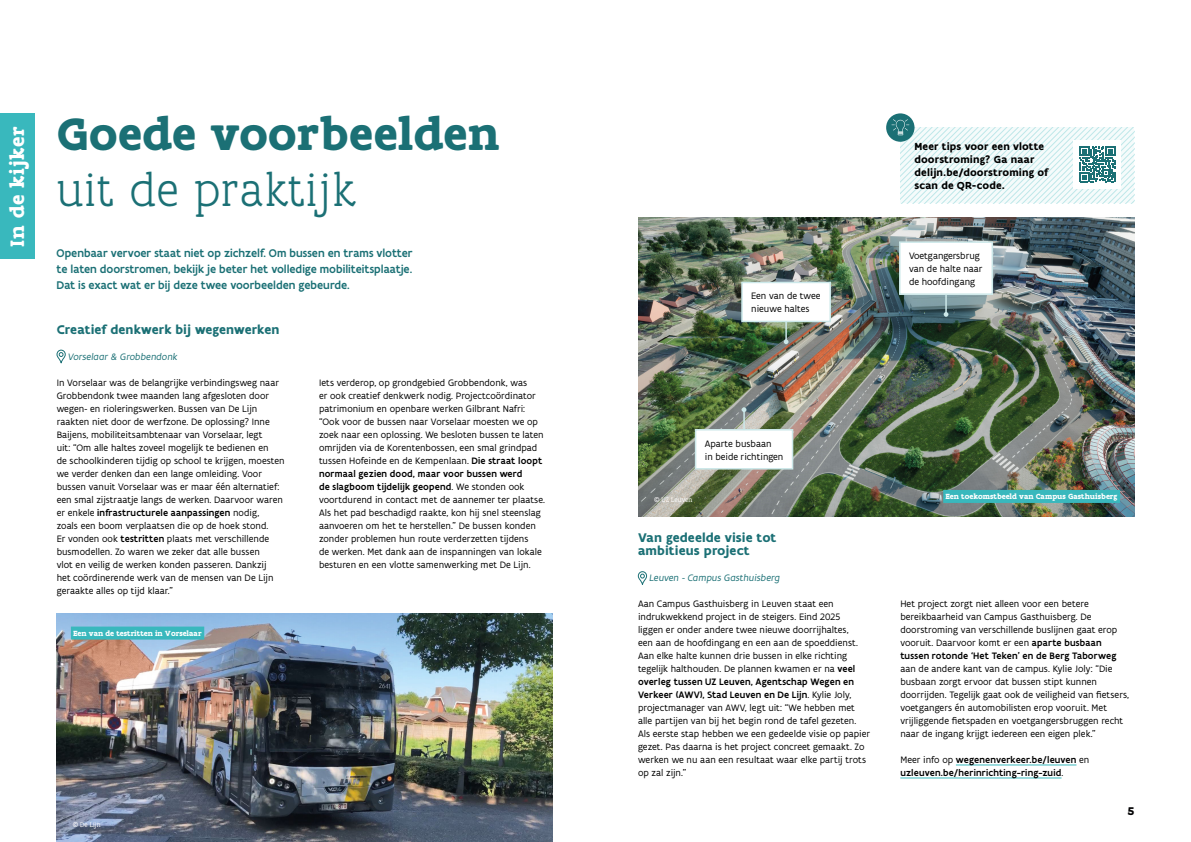
<style>
.page{position:relative;width:1191px;height:842px;background:#fff}
.page>*{position:absolute;margin:0;border:0;box-sizing:border-box;transform-origin:0 0}
.t1{font:700 48.6px "Flanders Art Serif";letter-spacing:.01em;color:#1b7075}
.t2{font:300 48.6px "Flanders Art Serif";letter-spacing:.01em;color:#1b7075}
.t3{font:700 21px "Flanders Art Serif";letter-spacing:.03em;color:#fff}
.t4{font:700 13.5px/13px "Flanders Art Sans";letter-spacing:.005em;color:#1b7075}
.t5{font:500 12px/16px "Flanders Art Sans";letter-spacing:-.005em;color:#1b7075;text-align:justify}
.t6{font:700 12px "Flanders Art Serif";color:#020203}
.t7{font:700 11px/13px "Flanders Art Sans";letter-spacing:.01em;color:#000}
.t8{font:10px/13px "Flanders Art Sans";color:#000}
.t9{font:500 10px/13px "Flanders Art Sans";letter-spacing:.015em;color:#000}
.t10{font:italic 10px "Flanders Art Sans";color:#1b7075}
.t11{font:700 8px "Flanders Art Serif";color:#fff}
.t12{font:7px "Flanders Art Serif";color:#fff}
.s1{font-weight:500}
.s2{font-weight:400}
</style>
<div class="page">
<img style="left:638px;top:217px;width:496px;height:299px">
<img style="left:57px;top:613px;width:496px;height:229px">
<div style="left:0;top:113px;width:35px;height:146px;background:#39b8bd"></div>
<hr style="left:956px;top:765px;width:120px;height:1px;background:#39b8bd">
<hr style="left:900px;top:778px;width:161px;height:1px;background:#39b8bd">
<svg style="left:637px;top:571px;width:10px;height:14px"></svg>
<svg style="left:56px;top:349px;width:10px;height:15px"></svg>
<div style="left:886px;top:113px;width:28px;height:29px;background:#1b7075;border-radius:50%"></div>
<svg style="left:891px;top:119px;width:243px;height:84px"></svg>
<div style="left:71px;top:627px;width:133px;height:13px;background:#39b8bd"></div>
<div style="left:943px;top:490px;width:177px;height:13px;background:#39b8bd"></div>
<div style="left:695px;top:430px;width:97px;height:39px;background:#fff"></div>
<div style="left:695px;top:429px;width:98px;height:40px;border:2px solid #cce8e9"></div>
<hr style="left:743px;top:410px;width:2px;height:20px;background:#cce8e9">
<svg style="left:741px;top:407px;width:5px;height:5px"></svg>
<hr style="left:785px;top:321px;width:2px;height:21px;background:#cce8e9">
<svg style="left:783px;top:339px;width:5px;height:5px"></svg>
<div style="left:742px;top:282px;width:88px;height:39px;background:#fff"></div>
<div style="left:741px;top:282px;width:90px;height:40px;border:2px solid #cce8e9"></div>
<svg style="left:943px;top:295px;width:5px;height:22px"></svg>
<div style="left:899px;top:242px;width:93px;height:52px;background:#fff"></div>
<div style="left:899px;top:241px;width:94px;height:54px;border:2px solid #cce8e9"></div>
<h2 class="t3" style="left:4px;top:247px;width:122px;rotate:-90deg">In de kijker</h2>
<h1 class="t1" style="left:57px;top:104px;width:444px">Goede voorbeelden</h1>
<h1 class="t2" style="left:57px;top:161px;width:300px">uit de praktijk</h1>
<p class="t5" style="left:57px;top:245px;width:358px">Openbaar vervoer staat niet op zichzelf. Om bussen en trams vlotter te laten doorstromen, bekijk je beter het volledige mobiliteitsplaatje.<br>Dat is exact wat er bij deze twee voorbeelden gebeurde.</p>
<h3 class="t4" style="left:57px;top:324px;width:224px">Creatief denkwerk bij wegenwerken</h3>
<p class="t10" style="left:68px;top:351px;width:111px">Vorselaar &amp; Grobbendonk</p>
<p class="t8" style="left:57px;top:376px;width:229px">In Vorselaar was de belangrijke verbindingsweg naar Grobbendonk twee maanden lang afgesloten door wegen- en rioleringswerken. Bussen van De Lijn raakten niet door de werfzone. De oplossing? Inne Baijens, mobiliteitsambtenaar van Vorselaar, legt<br>uit: “Om alle haltes zoveel mogelijk te bedienen en<br>de schoolkinderen tijdig op school te krijgen, moesten we verder denken dan een lange omleiding. Voor bussen vanuit Vorselaar was er maar één alternatief: een smal zijstraatje langs de werken. Daarvoor waren er enkele <span class="s1">infrastructurele aanpassingen</span> nodig,<br>zoals een boom verplaatsen die op de hoek stond.<br>Er vonden ook <span class="s1">testritten</span> plaats met verschillende busmodellen. Zo waren we zeker dat alle bussen<br>vlot en veilig de werken konden passeren. Dankzij<br>het coördinerende werk van de mensen van De Lijn geraakte alles op tijd klaar.”</p>
<p class="t8" style="left:319px;top:376px;width:228px">Iets verderop, op grondgebied Grobbendonk, was<br>er ook creatief denkwerk nodig. Projectcoördinator patrimonium en openbare werken Gilbrant Nafri: “Ook voor de bussen naar Vorselaar moesten we op zoek naar een oplossing. We besloten bussen te laten omrijden via de Korentenbossen, een smal grindpad tussen Hofeinde en de Kempenlaan. <span class="s1">Die straat loopt normaal gezien dood, maar voor bussen werd<br>de slagboom tijdelijk geopend</span>. We stonden ook voortdurend in contact met de aannemer ter plaatse.<br>Als het pad beschadigd raakte, kon hij snel steenslag aanvoeren om het te herstellen.” De bussen konden zonder problemen hun route verderzetten tijdens<br>de werken. Met dank aan de inspanningen van lokale besturen en een vlotte samenwerking met De Lijn.</p>
<p class="t11" style="left:73px;top:628px;width:130px">Een van de testritten in Vorselaar</p>
<p class="t12" style="left:73px;top:821px;width:29px">© De Lijn</p>
<p class="t7" style="left:914px;top:140px;width:135px">Meer tips voor een vlotte doorstroming? Ga naar delijn.be/doorstroming of scan de QR-code.</p>
<p class="t8" style="left:751px;top:289px;width:71px">Een van de twee nieuwe haltes</p>
<p class="t8" style="left:705px;top:437px;width:80px">Aparte busbaan<br>in beide richtingen</p>
<p class="t12" style="left:654px;top:496px;width:40px">© UZ Leuven</p>
<p class="t8" style="left:909px;top:249px;width:75px">Voetgangersbrug van de halte naar de hoofdingang</p>
<p class="t11" style="left:945px;top:492px;width:174px">Een toekomstbeeld van Campus Gasthuisberg</p>
<h3 class="t4" style="left:638px;top:532px;width:140px">Van gedeelde visie tot ambitieus project</h3>
<p class="t10" style="left:649px;top:572px;width:132px">Leuven - Campus Gasthuisberg</p>
<p class="t8" style="left:638px;top:597px;width:234px">Aan Campus Gasthuisberg in Leuven staat een indrukwekkend project in de steigers. Eind 2025<br>liggen er onder andere twee nieuwe doorrijhaltes,<br>een aan de hoofdingang en een aan de spoeddienst.<br>Aan elke halte kunnen drie bussen in elke richting tegelijk halthouden. De plannen kwamen er na <span class="s1">veel overleg tussen UZ Leuven, Agentschap Wegen en Verkeer (AWV), Stad Leuven en De Lijn</span>. Kylie Joly, projectmanager van AWV, legt uit: “We hebben met alle partijen van bij het begin rond de tafel gezeten.<br>Als eerste stap hebben we een gedeelde visie op papier gezet. Pas daarna is het project concreet gemaakt. Zo werken we nu aan een resultaat waar elke partij trots op zal zijn.”</p>
<p class="t8" style="left:900px;top:597px;width:218px">Het project zorgt niet alleen voor een betere bereikbaarheid van Campus Gasthuisberg. De doorstroming van verschillende buslijnen gaat erop vooruit. Daarvoor komt er een <span class="s1">aparte busbaan tussen rotonde ‘Het Teken’ en de Berg Taborweg</span></p>
<p class="t8" style="left:900px;top:662px;width:230px">aan de andere kant van de campus. Kylie Joly: “Die busbaan zorgt ervoor dat bussen stipt kunnen doorrijden. Tegelijk gaat ook de veiligheid van fietsers, voetgangers én automobilisten erop vooruit. Met vrijliggende fietspaden en voetgangersbruggen recht naar de ingang krijgt iedereen een eigen plek.”</p>
<p class="t9" style="left:900px;top:754px;width:190px"><span class="s2">Meer info op</span> wegenenverkeer.be/leuven <span class="s2">en </span>uzleuven.be/herinrichting-ring-zuid<span class="s2">.</span></p>
<p class="t6" style="left:1127px;top:804px;width:8px">5</p>
</div>
